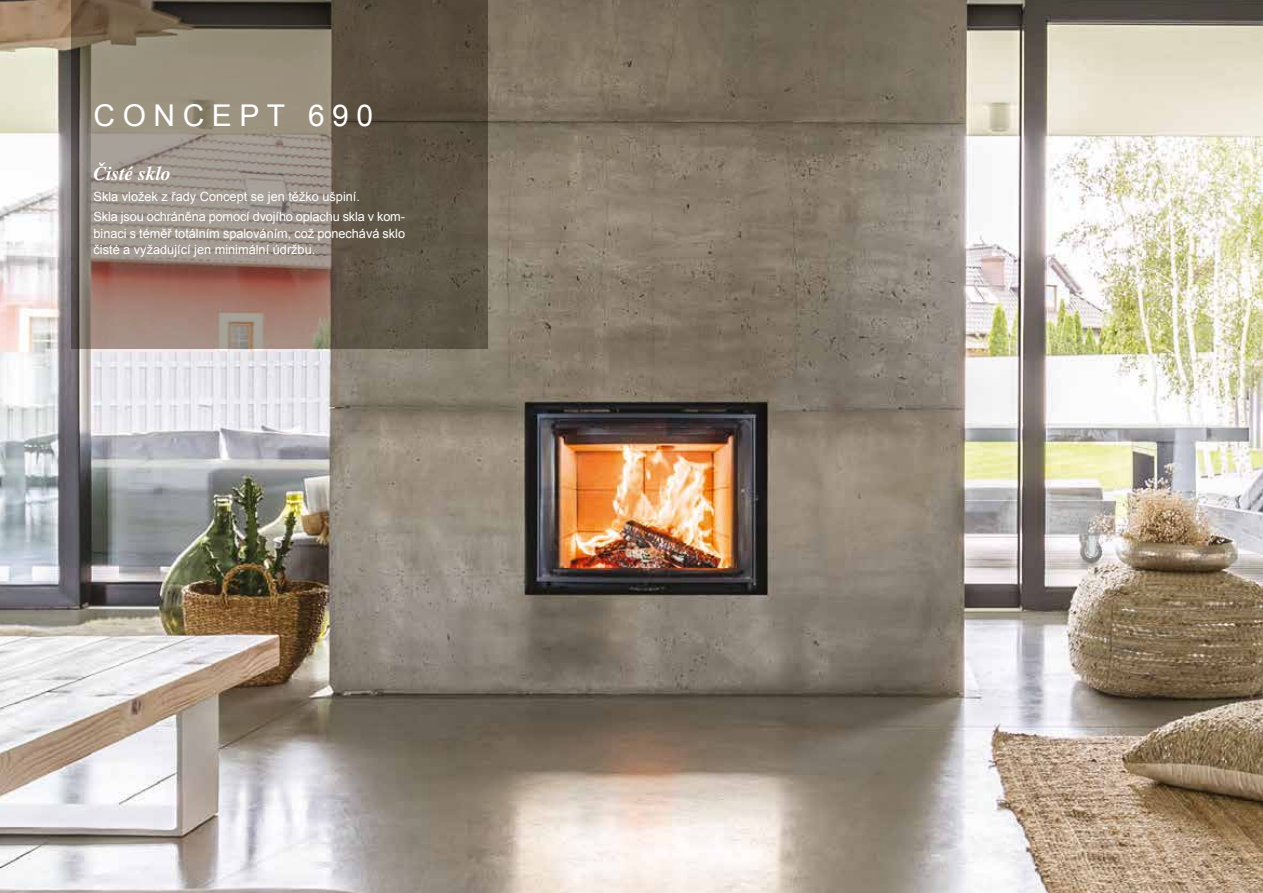
<style>
.page{position:relative;width:1263px;height:893px;background:#fff}
.page>*{position:absolute;margin:0;border:0;box-sizing:border-box;transform-origin:0 0}
.t1{font:30px "Arial";letter-spacing:.25em;color:#fff}
.t2{font:italic 700 19.5px "STIX General";color:#fff}
.t3{font:12.75px/20.4px "Arial";letter-spacing:-.005em;color:#fff}
</style>
<div class="page">
<img style="left:0;top:0;width:1263px;height:893px">
<svg style="left:72px;top:0;width:416px;height:349px;background:#7d6f62"></svg>
<h1 class="t1" style="left:94px;top:96px;width:281px">CONCEPT 690</h1>
<h2 class="t2" style="left:94px;top:161px;width:79px">Čisté sklo</h2>
<p class="t3" style="left:94px;top:186px;width:313px">Skla vložek z řady Concept se jen těžko ušpiní.<br>Skla jsou ochráněna pomocí dvojího oplachu skla v kom-</p>
<p class="t3" style="left:94px;top:225px;width:313px;line-height:16.2px">binaci s téměř totálním spalováním, což ponechává sklo čisté a vyžadující jen minimální údržbu.</p>
</div>
